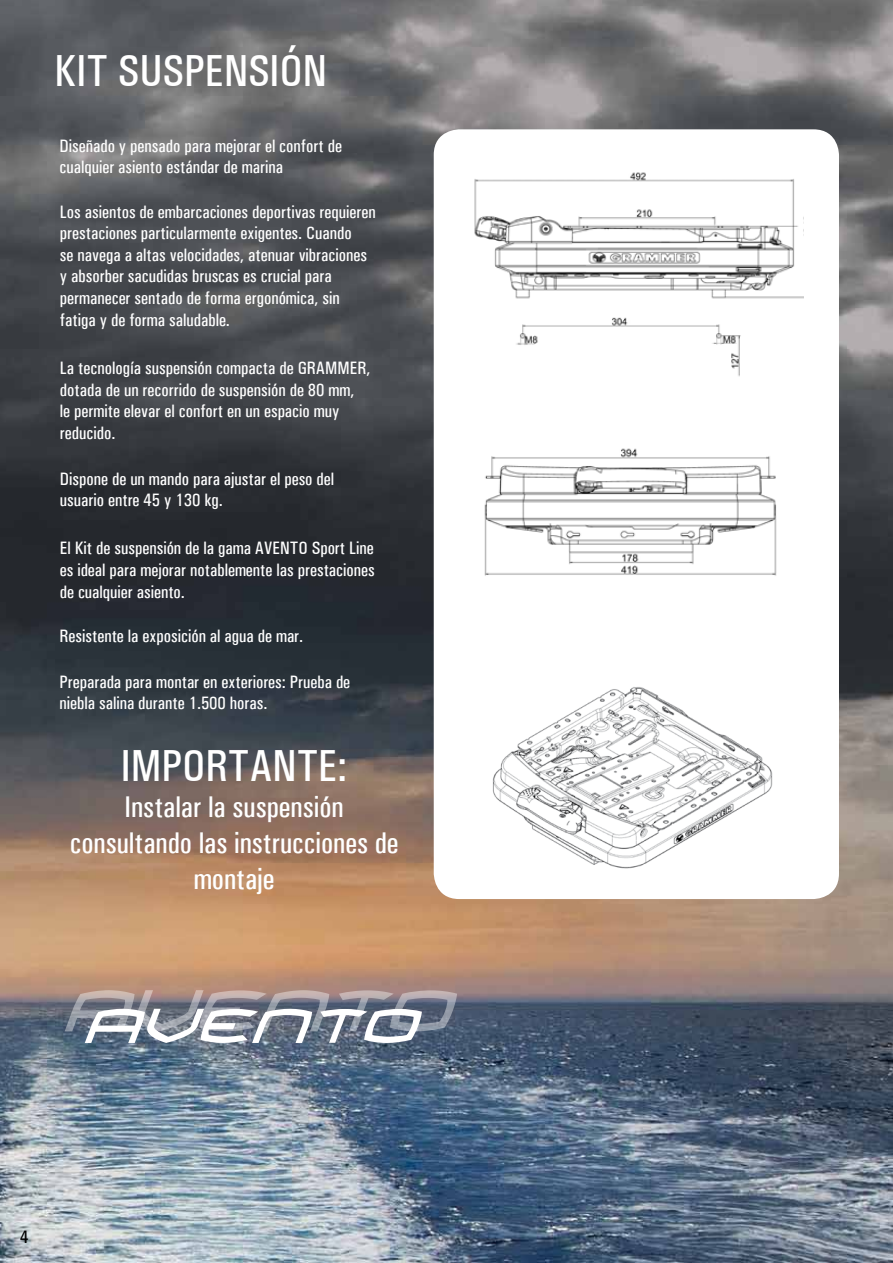
<style>
.page{position:relative;width:893px;height:1263px;background:#fff}
.page>*{position:absolute;margin:0;border:0;box-sizing:border-box;transform-origin:0 0}
.t1{font:500 45px "Univers Condensed";color:#fff}
.t2{font:500 30px/36px "Univers Condensed";color:#fff;text-align:center}
.t3{font:500 18px/21.6px "Univers Condensed";color:#fff}
.t4{font:500 18px "Univers Condensed";color:#000}
</style>
<div class="page">
<img style="left:0;top:0;width:893px;height:1263px">
<div style="left:434px;top:129px;width:405px;height:770px;background:#fff;border-radius:26px"></div>
<img style="left:474px;top:172px;width:330px;height:205px">
<img style="left:484px;top:448px;width:293px;height:128px">
<img style="left:492px;top:687px;width:281px;height:182px">
<svg style="left:65px;top:990px;width:392px;height:53px"></svg>
<h1 class="t1" style="left:54px;top:45px;width:274px">KIT SUSPENSIÓN</h1>
<p class="t3" style="left:60px;top:135px;width:284px">Diseñado y pensado para mejorar el confort de cualquier asiento estándar de marina</p>
<p class="t3" style="left:60px;top:201px;width:317px">Los asientos de embarcaciones deportivas requieren prestaciones particularmente exigentes. Cuando<br>se navega a altas velocidades, atenuar vibraciones y absorber sacudidas bruscas es crucial para permanecer sentado de forma ergonómica, sin fatiga y de forma saludable.</p>
<p class="t3" style="left:60px;top:357px;width:312px">La tecnología suspensión compacta de GRAMMER, dotada de un recorrido de suspensión de 80 mm,<br>le permite elevar el confort en un espacio muy reducido.</p>
<p class="t3" style="left:60px;top:468px;width:276px">Dispone de un mando para ajustar el peso del usuario entre 45 y 130 kg.</p>
<p class="t3" style="left:60px;top:537px;width:317px;text-align:justify">El Kit de suspensión de la gama AVENTO Sport Line es ideal para mejorar notablemente las prestaciones de cualquier asiento.</p>
<p class="t3" style="left:60px;top:625px;width:245px">Resistente la exposición al agua de mar.</p>
<p class="t3" style="left:60px;top:671px;width:292px">Preparada para montar en exteriores: Prueba de niebla salina durante 1.500 horas.</p>
<h1 class="t1" style="left:121px;top:739px;width:228px">IMPORTANTE:</h1>
<h2 class="t2" style="left:70px;top:788px;width:330px">Instalar la suspensión consultando las instrucciones de montaje</h2>
<p class="t4" style="left:20px;top:1226px;width:10px">4</p>
</div>
